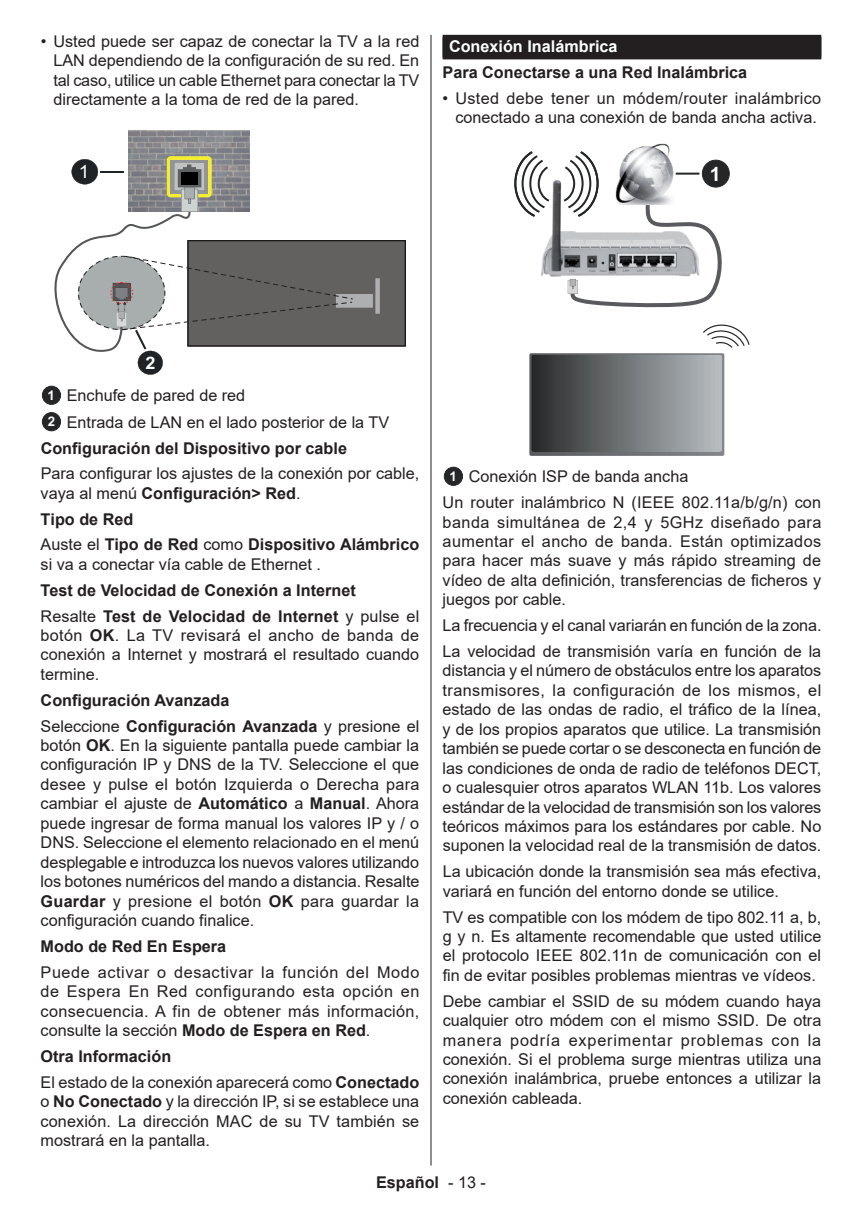
<style>
.page{position:relative;width:862px;height:1212px;background:#fff}
.page>*{position:absolute;margin:0;border:0;box-sizing:border-box;transform-origin:0 0}
.t1{font:700 19.57px "Arial";color:#fdfefe}
.t2{font:18.22px "Arial";color:#fdfefe;scale:1.05 1}
.t3{font:700 17.32px "Arial";color:#fdfefe;scale:1.05 1}
.t4{font:16.2px/19.3px "Arial";color:#231f20;text-align:justify}
.t5{font:700 16.2px/25.9px "Arial";color:#231f20}
.t6{font:700 16.2px "Arial";color:#fff}
.s1{font-weight:700;font-size:13.28px;color:#fdfefe}
.s2{font-weight:700}
.s3{font-weight:400}
</style>
<div class="page">
<hr style="left:430px;top:35px;width:1px;height:1130px;background:#231f20">
<div style="left:188px;top:241px;width:217px;height:105px;background:#636160"></div>
<svg style="left:375px;top:278px;width:4px;height:36px"></svg>
<img style="left:128px;top:131px;width:121px;height:28px">
<div style="left:167px;top:156px;width:45px;height:41px;background:#f4ed33;border-radius:4px"></div>
<div style="left:336px;top:294px;width:37px;height:14px;background:#aeafb0"></div>
<svg style="left:54px;top:159px;width:300px;height:216px"></svg>
<div style="left:42px;top:386px;width:19px;height:18px;background:#252627;border-radius:50%"></div>
<div style="left:42px;top:386px;width:19px;height:19px;border:1px solid #252627;border-radius:50%"></div>
<div style="left:42px;top:413px;width:19px;height:18px;background:#252627;border-radius:50%"></div>
<div style="left:42px;top:412px;width:19px;height:19px;border:1px solid #252627;border-radius:50%"></div>
<div style="left:442px;top:35px;width:378px;height:22px;background:#231f20"></div>
<div style="left:442px;top:37px;width:378px;height:22px;background:#231f20"></div>
<img style="left:541px;top:180px;width:20px;height:96px">
<img style="left:635px;top:143px;width:35px;height:6px">
<svg style="left:514px;top:151px;width:37px;height:68px"></svg>
<svg style="left:561px;top:149px;width:161px;height:159px"></svg>
<svg style="left:529px;top:324px;width:221px;height:132px"></svg>
<hr style="left:675px;top:173px;width:24px;height:2px;background:#252627">
<div style="left:702px;top:160px;width:26px;height:27px;background:#252627;border-radius:50%"></div>
<div style="left:701px;top:160px;width:28px;height:27px;border:1px solid #252627;border-radius:50%"></div>
<div style="left:444px;top:467px;width:18px;height:18px;background:#252627;border-radius:50%"></div>
<div style="left:443px;top:467px;width:19px;height:19px;border:1px solid #252627;border-radius:50%"></div>
<p class="t4" style="left:53px;top:31px;width:367px;text-indent:-13px">• Usted puede ser capaz de conectar la TV a la red LAN dependiendo de la configuración de su red. En tal caso, utilice un cable Ethernet para conectar la TV directamente a la toma de red de la pared.</p>
<p class="t2" style="left:79px;top:160px;width:12px">1</p>
<p class="t6" style="left:448px;top:35px;width:170px">Conexión Inalámbrica</p>
<p class="t5" style="left:442px;top:60px;width:306px">Para Conectarse a una Red Inalámbrica</p>
<p class="t4" style="left:442px;top:88px;width:380px;text-align:center">• Usted debe tener un módem/router inalámbrico conectado a una conexión de banda ancha activa.</p>
<p class="t1" style="left:709px;top:161px;width:12px">1</p>
<p class="t3" style="left:145px;top:351px;width:11px">2</p>
<p class="t4" style="left:47px;top:386px;width:199px"><span class="s1">1</span> Enchufe de pared de red</p>
<p class="t4" style="left:48px;top:412px;width:342px"><span class="s1">2</span> Entrada de LAN en el lado posterior de la TV</p>
<p class="t5" style="left:41px;top:435px;width:308px">Configuración del Dispositivo por cable</p>
<p class="t4" style="left:41px;top:464px;width:380px">Para configurar los ajustes de la conexión por cable, vaya al menú <span class="s2">Configuración&gt; Red</span>.</p>
<p class="t5" style="left:41px;top:506px;width:380px">Tipo de Red<br><span class="s3">Auste el</span> Tipo de Red <span class="s3">como</span> Dispositivo Alámbrico</p>
<p class="t4" style="left:41px;top:554px;width:282px">si va a conectar vía cable de Ethernet .</p>
<p class="t5" style="left:41px;top:577px;width:380px">Test de Velocidad de Conexión a Internet<br><span class="s3">Resalte</span> Test de Velocidad de Internet <span class="s3">y pulse el</span></p>
<p class="t4" style="left:41px;top:625px;width:380px">botón <span class="s2">OK</span>. La TV revisará el ancho de banda de conexión a Internet y mostrará el resultado cuando termine.</p>
<p class="t5" style="left:41px;top:687px;width:380px">Configuración Avanzada<br><span class="s3">Seleccione</span> Configuración Avanzada <span class="s3">y presione el</span></p>
<p class="t4" style="left:41px;top:735px;width:380px">botón <span class="s2">OK</span>. En la siguiente pantalla puede cambiar la configuración IP y DNS de la TV. Seleccione el que desee y pulse el botón Izquierda o Derecha para cambiar el ajuste de <span class="s2">Automático</span> a <span class="s2">Manual</span>. Ahora puede ingresar de forma manual los valores IP y / o DNS. Seleccione el elemento relacionado en el menú desplegable e introduzca los nuevos valores utilizando los botones numéricos del mando a distancia. Resalte <span class="s2">Guardar</span> y presione el botón <span class="s2">OK</span> para guardar la configuración cuando finalice.</p>
<p class="t5" style="left:41px;top:933px;width:187px">Modo de Red En Espera</p>
<p class="t4" style="left:41px;top:962px;width:380px">Puede activar o desactivar la función del Modo de Espera En Red configurando esta opción en consecuencia. A fin de obtener más información, consulte la sección <span class="s2">Modo de Espera en Red</span>.</p>
<p class="t4" style="left:41px;top:1043px;width:380px;line-height:25.9px"><span class="s2">Otra Información<br></span>El estado de la conexión aparecerá como <span class="s2">Conectado</span></p>
<p class="t4" style="left:41px;top:1091px;width:380px">o <span class="s2">No Conectado</span> y la dirección IP, si se establece una conexión. La dirección MAC de su TV también se mostrará en la pantalla.</p>
<p class="t4" style="left:442px;top:464px;width:380px;line-height:25.9px;text-indent:7px"><span class="s1">1</span> Conexión ISP de banda ancha<br>Un router inalámbrico N (IEEE 802.11a/b/g/n) con</p>
<p class="t4" style="left:442px;top:512px;width:380px">banda simultánea de 2,4 y 5GHz diseñado para aumentar el ancho de banda. Están optimizados para hacer más suave y más rápido streaming de vídeo de alta definición, transferencias de ficheros y juegos por cable.</p>
<p class="t4" style="left:442px;top:612px;width:380px;line-height:25.9px">La frecuencia y el canal variarán en función de la zona.<br>La velocidad de transmisión varía en función de la</p>
<p class="t4" style="left:442px;top:661px;width:380px">distancia y el número de obstáculos entre los aparatos transmisores, la configuración de los mismos, el estado de las ondas de radio, el tráfico de la línea, y de los propios aparatos que utilice. La transmisión también se puede cortar o se desconecta en función de las condiciones de onda de radio de teléfonos DECT, o cualesquier otros aparatos WLAN 11b. Los valores estándar de la velocidad de transmisión son los valores teóricos máximos para los estándares por cable. No suponen la velocidad real de la transmisión de datos.</p>
<p class="t4" style="left:442px;top:862px;width:380px">La ubicación donde la transmisión sea más efectiva, variará en función del entorno donde se utilice.</p>
<p class="t4" style="left:442px;top:907px;width:380px">TV es compatible con los módem de tipo 802.11 a, b, g y n. Es altamente recomendable que usted utilice el protocolo IEEE 802.11n de comunicación con el fin de evitar posibles problemas mientras ve vídeos.</p>
<p class="t4" style="left:442px;top:991px;width:380px">Debe cambiar el SSID de su módem cuando haya cualquier otro módem con el mismo SSID. De otra manera podría experimentar problemas con la conexión. Si el problema surge mientras utiliza una conexión inalámbrica, pruebe entonces a utilizar la conexión cableada.</p>
<p class="t5" style="left:376px;top:1170px;width:111px">Español <span class="s3">- 13 -</span></p>
</div>
